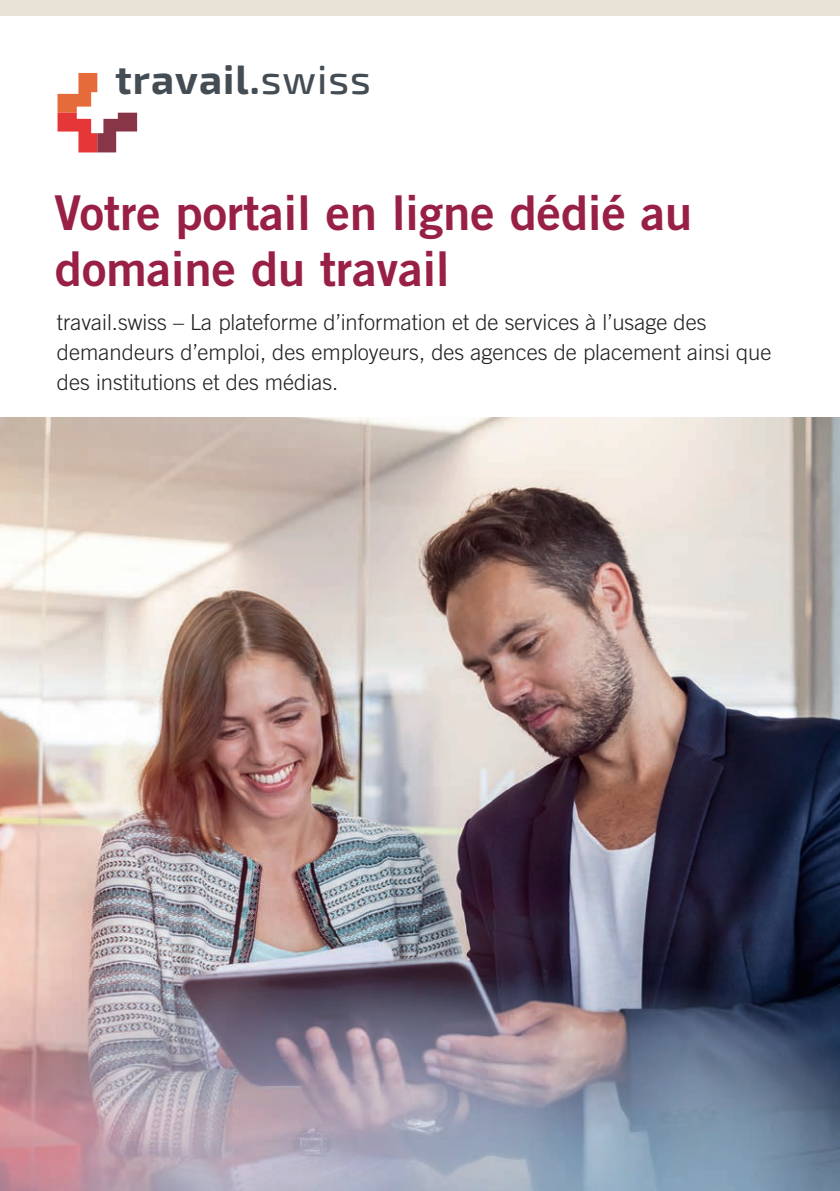
<style>
.page{position:relative;width:840px;height:1191px;background:#fff}
.page>*{position:absolute;margin:0;border:0;box-sizing:border-box;transform-origin:0 0}
.t1{font:48px/56px "Trade Gothic LT Bold Two";letter-spacing:-.01em;color:#992045}
.t2{font:700 40.6px "Exo 2";letter-spacing:.025em;color:#454d54}
.t3{font:300 22px/30px "Trade Gothic LT";color:#231f20}
.s1{font-weight:500}
</style>
<div class="page">
<img style="left:0;top:417px;width:839px;height:774px">
<div style="left:0;top:0;width:839px;height:16px;background:#e9e3d6"></div>
<svg style="left:57px;top:73px;width:80px;height:79px"></svg>
<h2 class="t2" style="left:115px;top:55px;width:257px">travail.<span class="s1">swiss</span></h2>
<h1 class="t1" style="left:54px;top:184px;width:639px">Votre portail en ligne dédié au domaine du travail</h1>
<p class="t3" style="left:57px;top:307px;width:715px">travail.swiss – La plateforme d’information et de services à l’usage des demandeurs d’emploi, des employeurs, des agences de placement ainsi que des institutions et des médias.</p>
</div>
